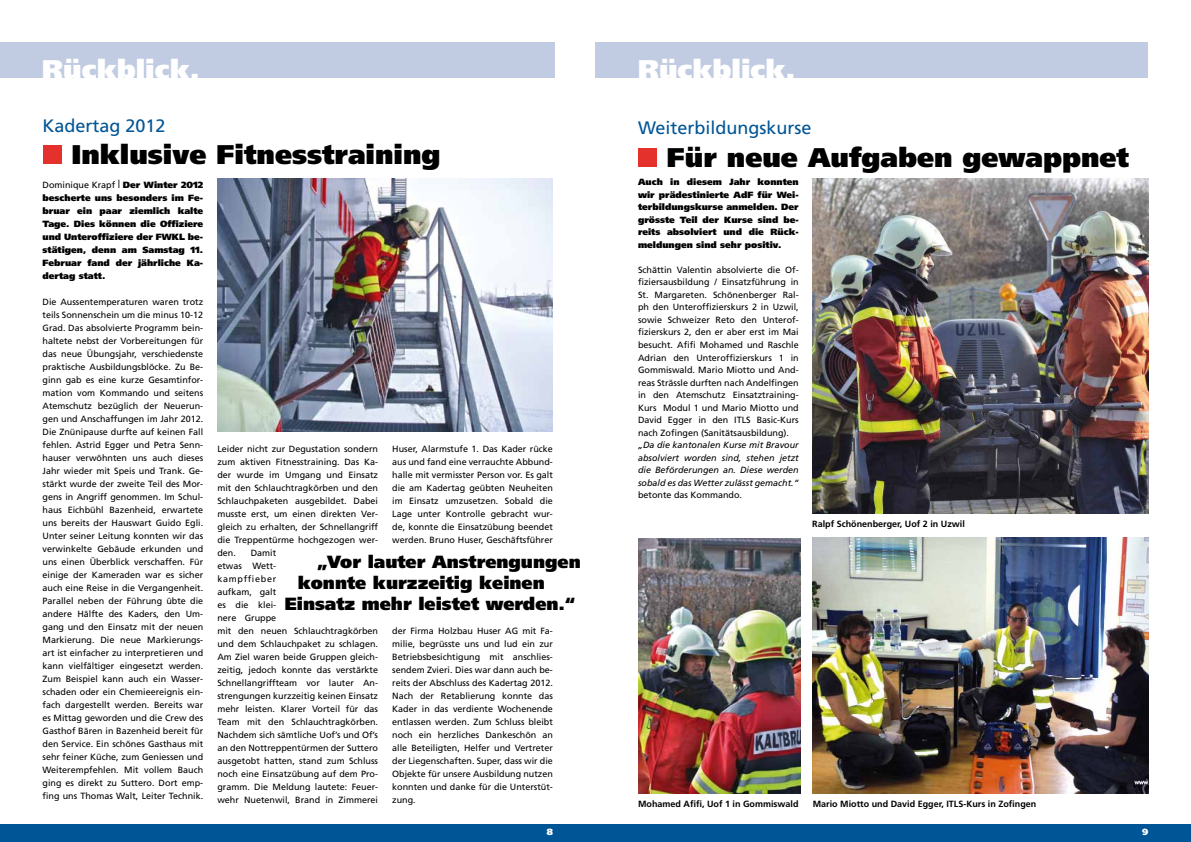
<style>
.page{position:relative;width:1191px;height:842px;background:#fff}
.page>*{position:absolute;margin:0;border:0;box-sizing:border-box;transform-origin:0 0}
.t1{font:900 27px "Frutiger";color:#000}
.t2{font:900 27px "Frutiger";color:#fff}
.t3{font:18px "Frutiger";color:#005596}
.t4{font:900 17.6px "Frutiger";color:#000}
.t5{font:9px/13px "Frutiger";color:#000;text-align:justify}
.t6{font:900 9px/13px "Frutiger";color:#000;text-align:justify}
.t7{font:italic 9px/12.5px "Frutiger";color:#000;text-align:justify}
.t8{font:700 9px "Frutiger";color:#000}
.t9{font:900 9px "Frutiger";color:#fff}
.s1{font-weight:400}
.s2{font-family:"Times";font-weight:400;font-size:12px}
</style>
<div class="page">
<div style="left:0;top:824px;width:595px;height:18px;background:#005596"></div>
<div style="left:595px;top:824px;width:596px;height:18px;background:#005596"></div>
<div style="left:595px;top:42px;width:553px;height:36px;background:#c1cce2"></div>
<div style="left:638px;top:148px;width:19px;height:19px;background:#e4312b"></div>
<div style="left:0;top:43px;width:554px;height:35px;background:#c1cce2"></div>
<div style="left:43px;top:145px;width:18px;height:19px;background:#e4312b"></div>
<img style="left:217px;top:179px;width:336px;height:252px">
<img style="left:638px;top:538px;width:162px;height:256px">
<img style="left:812px;top:538px;width:336px;height:256px">
<img style="left:812px;top:179px;width:336px;height:335px">
<h1 class="t2" style="left:42px;top:53px;width:159px">Rückblick.</h1>
<h2 class="t3" style="left:43px;top:115px;width:125px">Kadertag 2012</h2>
<h1 class="t1" style="left:71px;top:138px;width:371px">Inklusive Fitnesstraining</h1>
<p class="t6" style="left:43px;top:178px;width:162px"><span class="s1">Dominique Krapf</span> <span class="s2">|</span> Der Winter 2012 bescherte uns besonders im Fe&shy;bruar ein paar ziemlich kalte Tage. Dies können die Offiziere und Unteroffiziere der FWKL be&shy;stätigen, denn am Samstag 11.<br>Februar fand der jährliche Ka&shy;dertag statt.</p>
<p class="t5" style="left:43px;top:295px;width:162px">Die Aussentemperaturen waren trotz teils Sonnenschein um die minus 10-12<br>Grad. Das absolvierte Programm bein&shy;haltete nebst der Vorbereitungen für das neue Übungsjahr, verschiedenste praktische Ausbildungsblöcke. Zu Be&shy;ginn gab es eine kurze Gesamtinfor&shy;mation vom Kommando und seitens Atemschutz bezüglich der Neuerun&shy;gen und Anschaffungen im Jahr 2012.<br>Die Znünipause durfte auf keinen Fall fehlen. Astrid Egger und Petra Senn&shy;hauser verwöhnten uns auch dieses Jahr wieder mit Speis und Trank. Ge&shy;stärkt wurde der zweite Teil des Mor&shy;gens in Angriff genommen. Im Schul&shy;haus Eichbühl Bazenheid, erwartete uns bereits der Hauswart Guido Egli.<br>Unter seiner Leitung konnten wir das verwinkelte Gebäude erkunden und uns einen Überblick verschaffen. Für einige der Kameraden war es sicher auch eine Reise in die Vergangenheit.<br>Parallel neben der Führung übte die andere Hälfte des Kaders, den Um&shy;gang und den Einsatz mit der neuen Markierung. Die neue Markierungs&shy;art ist einfacher zu interpretieren und kann vielfältiger eingesetzt werden.<br>Zum Beispiel kann auch ein Wasser&shy;schaden oder ein Chemieereignis ein&shy;fach dargestellt werden. Bereits war es Mittag geworden und die Crew des Gasthof Bären in Bazenheid bereit für den Service. Ein schönes Gasthaus mit sehr feiner Küche, zum Geniessen und Weiterempfehlen. Mit vollem Bauch ging es direkt zu Suttero. Dort emp&shy;fing uns Thomas Walt, Leiter Technik.</p>
<p class="t5" style="left:392px;top:442px;width:162px">Huser, Alarmstufe 1. Das Kader rücke aus und fand eine verrauchte Abbund&shy;halle mit vermisster Person vor. Es galt die am Kadertag geübten Neuheiten im Einsatz umzusetzen. Sobald die Lage unter Kontrolle gebracht wur&shy;de, konnte die Einsatzübung beendet werden. Bruno Huser, Geschäftsführer</p>
<p class="t5" style="left:217px;top:443px;width:162px">Leider nicht zur Degustation sondern zum aktiven Fitnesstraining. Das Ka&shy;der wurde im Umgang und Einsatz mit den Schlauchtragkörben und den Schlauchpaketen ausgebildet. Dabei musste erst, um einen direkten Ver&shy;gleich zu erhalten, der Schnellangriff die Treppentürme hochgezogen wer&shy;den.</p>
<p class="t5" style="left:217px;top:546px;width:162px;text-align:left;text-indent:33px">Damit<br>etwas Wett-<br>kampffieber<br>aufkam, galt<br>es die klei-<br>nere Gruppe<br>mit den neuen Schlauchtragkörben und dem Schlauchpaket zu schlagen.<br>Am Ziel waren beide Gruppen gleich&shy;zeitig, jedoch konnte das verstärkte<br>Schnellangriffteam vor lauter An&shy;strengungen kurzzeitig keinen Einsatz mehr leisten. Klarer Vorteil für das<br>Team mit den Schlauchtragkörben.<br>Nachdem sich sämtliche Uof’s und Of’s an den Nottreppentürmen der Suttero ausgetobt hatten, stand zum Schluss noch eine Einsatzübung auf dem Pro&shy;gramm. Die Meldung lautete: Feuer&shy;wehr Nuetenwil, Brand in Zimmerei</p>
<h3 class="t4" style="left:317px;top:551px;width:265px">„Vor lauter Anstrengungen</h3>
<h3 class="t4" style="left:298px;top:572px;width:248px">konnte kurzzeitig keinen</h3>
<h3 class="t4" style="left:285px;top:593px;width:292px">Einsatz mehr leistet werden.“</h3>
<p class="t5" style="left:392px;top:624px;width:162px">der Firma Holzbau Huser AG mit Fa&shy;milie, begrüsste uns und lud ein zur Betriebsbesichtigung mit anschlies&shy;sendem Zvieri. Dies war dann auch be&shy;reits der Abschluss des Kadertag 2012.<br>Nach der Retablierung konnte das Kader in das verdiente Wochenende entlassen werden. Zum Schluss bleibt noch ein herzliches Dankeschön an alle Beteiligten, Helfer und Vertreter der Liegenschaften. Super, dass wir die Objekte für unsere Ausbildung nutzen konnten und danke für die Unterstüt&shy;zung.</p>
<h1 class="t2" style="left:638px;top:53px;width:159px">Rückblick.</h1>
<h2 class="t3" style="left:638px;top:118px;width:175px">Weiterbildungskurse</h2>
<h1 class="t1" style="left:667px;top:141px;width:464px">Für neue Aufgaben gewappnet</h1>
<p class="t6" style="left:638px;top:176px;width:162px;line-height:12.5px">Auch in diesem Jahr konnten wir prädestinierte AdF für Wei&shy;terbildungskurse anmelden. Der grösste Teil der Kurse sind be&shy;reits absolviert und die Rück&shy;meldungen sind sehr positiv.</p>
<p class="t5" style="left:638px;top:263px;width:162px;line-height:12.5px">Schättin Valentin absolvierte die Of&shy;fiziersausbildung / Einsatzführung in St. Margareten. Schönenberger Ral&shy;ph den Unteroffizierskurs 2 in Uzwil, sowie Schweizer Reto den Unterof&shy;fizierskurs 2, den er aber erst im Mai besucht. Afifi Mohamed und Raschle Adrian den Unteroffizierskurs 1 in Gommiswald. Mario Miotto und And&shy;reas Strässle durften nach Andelfingen in den Atemschutz Einsatztraining-Kurs Modul 1 und Mario Miotto und David Egger in den ITLS Basic-Kurs nach Zofingen (Sanitätsausbildung).</p>
<p class="t7" style="left:638px;top:439px;width:162px">„Da die kantonalen Kurse mit Bravour absolviert worden sind, stehen jetzt die Beförderungen an. Diese werden sobald es das Wetter zulässt gemacht.“</p>
<p class="t5" style="left:638px;top:488px;width:106px">betonte das Kommando.</p>
<p class="t8" style="left:812px;top:518px;width:154px">Ralpf Schönenberger, Uof 2 in Uzwil</p>
<p class="t8" style="left:638px;top:798px;width:162px">Mohamed Afifi, Uof 1 in Gommiswald</p>
<p class="t8" style="left:812px;top:798px;width:225px">Mario Miotto und David Egger, ITLS-Kurs in Zofingen</p>
<p class="t9" style="left:547px;top:827px;width:8px">8</p>
<p class="t9" style="left:1142px;top:827px;width:8px">9</p>
</div>
